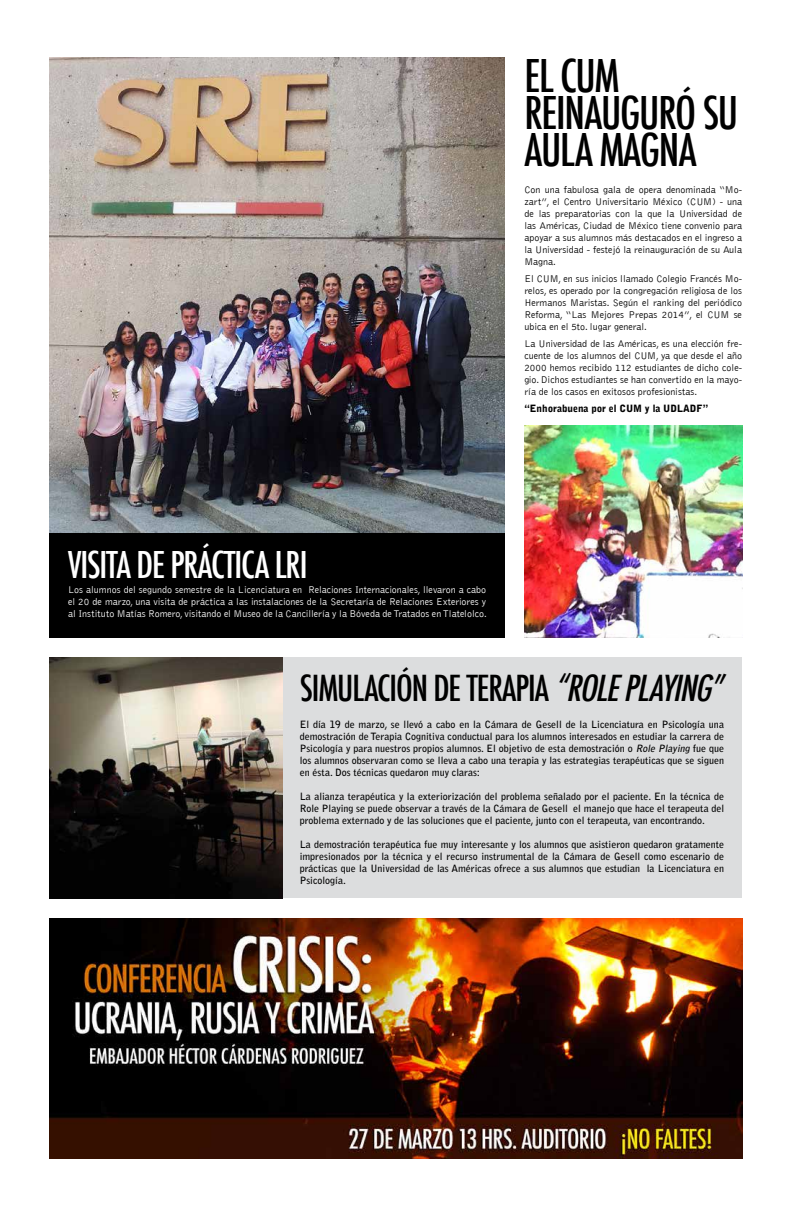
<style>
.page{position:relative;width:792px;height:1224px;background:#fff}
.page>*{position:absolute;margin:0;border:0;box-sizing:border-box;transform-origin:0 0}
.t1{font:500 condensed 44px/37px "Futura";letter-spacing:-.03em;color:#000}
.t2{font:500 condensed 36px "Futura";letter-spacing:-.03em;color:#fff}
.t3{font:500 condensed 35px "Futura";letter-spacing:-.03em;color:#000}
.t4{font:700 10px/12px "Bell Gothic Std";color:#000;text-align:justify}
.t5{font:300 10px/12px "Bell Gothic";color:#000;text-align:justify}
.t6{font:300 10px/12px "Bell Gothic";color:#fff;text-align:justify}
.t7{font:900 10px "Bell Gothic Std";color:#000}
.s1{font-style:italic}
</style>
<div class="page">
<div style="left:282px;top:657px;width:460px;height:241px;background:#dcddde"></div>
<img style="left:50px;top:57px;width:455px;height:476px">
<div style="left:50px;top:533px;width:455px;height:104px;background:#000"></div>
<img style="left:50px;top:918px;width:692px;height:241px">
<img style="left:524px;top:426px;width:218px;height:211px">
<img style="left:50px;top:657px;width:232px;height:241px">
<h1 class="t1" style="left:524px;top:58px;width:215px">EL CUM<br>REINAUGURÓ SU<br>AULA MAGNA</h1>
<p class="t5" style="left:524px;top:183px;width:219px">Con una fabulosa gala de opera denominada “Mo&shy;zart”, el Centro Universitario México (CUM) - una de las preparatorias con la que la Universidad de las Américas, Ciudad de México tiene convenio para apoyar a sus alumnos más destacados en el ingreso a la Universidad - festejó la reinauguración de su Aula Magna.</p>
<p class="t5" style="left:524px;top:272px;width:219px">El CUM, en sus inicios llamado Colegio Francés Mo&shy;relos, es operado por la congregación religiosa de los Hermanos Maristas. Según el ranking del periódico Reforma, “Las Mejores Prepas 2014”, el CUM se ubica en el 5to. lugar general.</p>
<p class="t5" style="left:524px;top:337px;width:219px">La Universidad de las Américas, es una elección fre&shy;cuente de los alumnos del CUM, ya que desde el año 2000 hemos recibido 112 estudiantes de dicho cole&shy;gio. Dichos estudiantes se han convertido en la mayo&shy;ría de los casos en exitosos profesionistas.</p>
<p class="t7" style="left:524px;top:402px;width:185px">“Enhorabuena por el CUM y la UDLADF”</p>
<h2 class="t2" style="left:68px;top:542px;width:228px">VISITA DE PRÁCTICA LRI</h2>
<p class="t6" style="left:68px;top:584px;width:420px">Los alumnos del segundo semestre de la Licenciatura en Relaciones Internacionales, llevaron a cabo el 20 de marzo, una visita de práctica a las instalaciones de la Secretaría de Relaciones Exteriores y al Instituto Matías Romero, visitando el Museo de la Cancillería y la Bóveda de Tratados en Tlatelolco.</p>
<h3 class="t3" style="left:300px;top:666px;width:433px">SIMULACIÓN DE TERAPIA <span class="s1">“ROLEPLAYING”</span></h3>
<p class="t4" style="left:300px;top:718px;width:426px">El día 19 de marzo, se llevó a cabo en la Cámara de Gesell de la Licenciatura en Psicología una demostración de Terapia Cognitiva conductual para los alumnos interesados en estudiar la carrera de Psicología y para nuestros propios alumnos. El objetivo de esta demostración o <span class="s1">Role Playing</span> fue que los alumnos observaran como se lleva a cabo una terapia y las estrategias terapéuticas que se siguen en ésta. Dos técnicas quedaron muy claras:</p>
<p class="t4" style="left:300px;top:790px;width:426px">La alianza terapéutica y la exteriorización del problema señalado por el paciente. En la técnica de Role Playing se puede observar a través de la Cámara de Gesell el manejo que hace el terapeuta del problema externado y de las soluciones que el paciente, junto con el terapeuta, van encontrando.</p>
<p class="t4" style="left:300px;top:838px;width:426px">La demostración terapéutica fue muy interesante y los alumnos que asistieron quedaron gratamente impresionados por la técnica y el recurso instrumental de la Cámara de Gesell como escenario de prácticas que la Universidad de las Américas ofrece a sus alumnos que estudian la Licenciatura en Psicología.</p>
</div>
